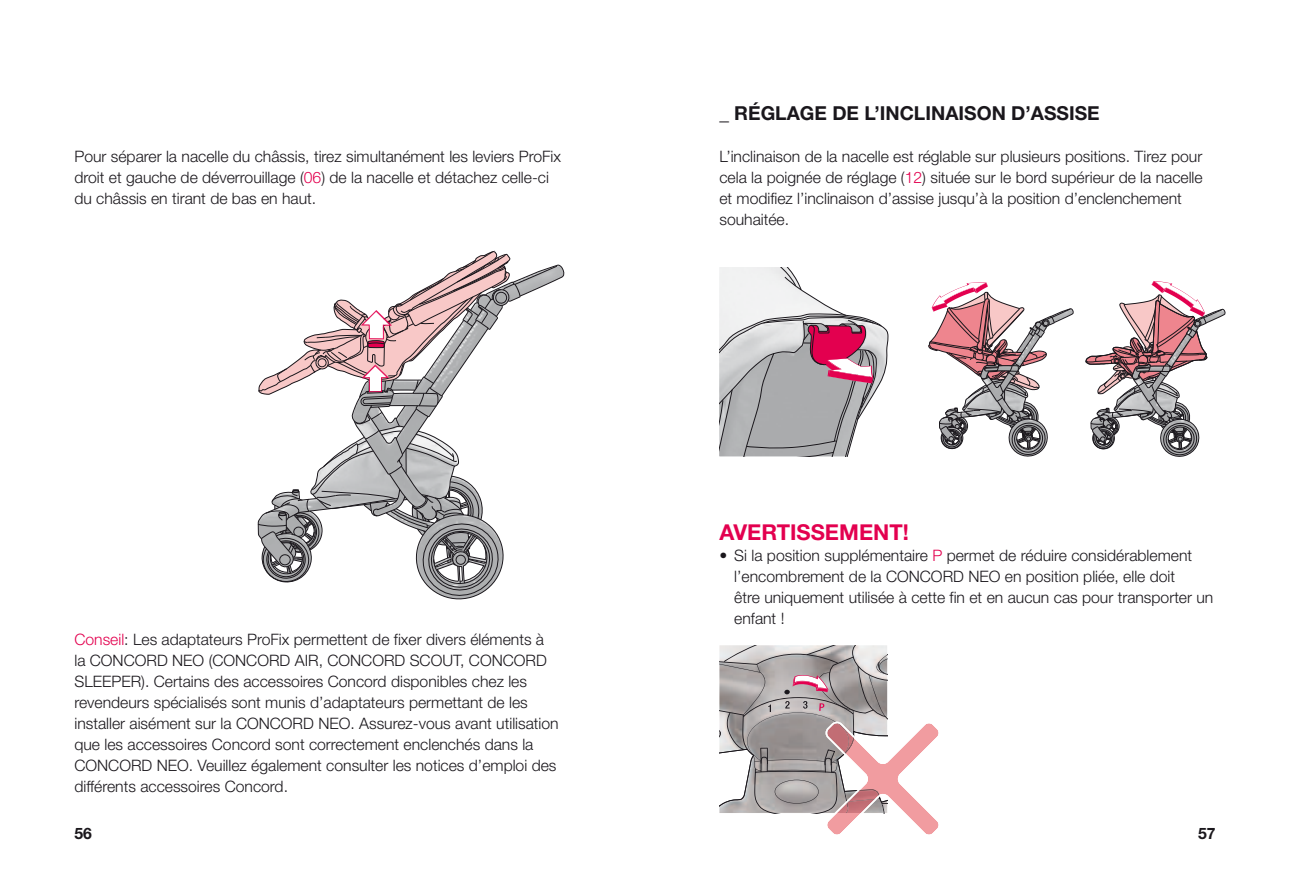
<style>
.page{position:relative;width:1290px;height:893px;background:#fff}
.page>*{position:absolute;margin:0;border:0;box-sizing:border-box;transform-origin:0 0}
.t1{font:700 21.88px "Helvetica Neue LT Pro";color:#e3004f}
.t2{font:700 19.25px "Helvetica Neue LT Pro";color:#1a171c}
.t3{font:300 15.75px/21px "Helvetica Neue LT Pro";color:#1a171c}
.t4{font:700 15.75px "Helvetica Neue LT Pro";color:#1a171c}
.s1{color:#e3004f}
</style>
<div class="page">
<svg style="left:257px;top:250px;width:308px;height:350px"></svg>
<svg style="left:719px;top:267px;width:170px;height:189px"></svg>
<svg style="left:1085px;top:281px;width:141px;height:176px"></svg>
<svg style="left:928px;top:282px;width:146px;height:175px"></svg>
<svg style="left:719px;top:645px;width:220px;height:190px"></svg>
<p class="t3" style="left:74px;top:146px;width:488px">Pour séparer la nacelle du châssis, tirez simultanément les leviers ProFix droit et gauche de déverrouillage (<span class="s1">06</span>) de la nacelle et détachez celle-ci du châssis en tirant de bas en haut.</p>
<p class="t3" style="left:74px;top:629px;width:486px"><span class="s1">Conseil</span>: Les adaptateurs ProFix permettent de fixer divers éléments à la CONCORD NEO (CONCORD AIR, CONCORD SCOUT, CONCORD SLEEPER). Certains des accessoires Concord disponibles chez les revendeurs spécialisés sont munis d’adaptateurs permettant de les installer aisément sur la CONCORD NEO. Assurez-vous avant utilisation que les accessoires Concord sont correctement enclenchés dans la CONCORD NEO. Veuillez également consulter les notices d’emploi des différents accessoires Concord.</p>
<p class="t4" style="left:74px;top:824px;width:19px">56</p>
<p class="t2" style="left:719px;top:101px;width:382px">_ RÉGLAGE DE L’INCLINAISON D’ASSISE</p>
<p class="t3" style="left:719px;top:146px;width:485px">L’inclinaison de la nacelle est réglable sur plusieurs positions. Tirez pour cela la poignée de réglage (<span class="s1">12</span>) située sur le bord supérieur de la nacelle et modifiez l’inclinaison d’assise jusqu’à la position d’enclenchement souhaitée.</p>
<h1 class="t1" style="left:719px;top:519px;width:191px">AVERTISSEMENT!</h1>
<p class="t3" style="left:734px;top:545px;width:481px;text-indent:-15px">• Si la position supplémentaire <span class="s1">P</span> permet de réduire considérablement l’encombrement de la CONCORD NEO en position pliée, elle doit<br>être uniquement utilisée à cette fin et en aucun cas pour transporter un enfant !</p>
<p class="t4" style="left:1198px;top:824px;width:19px">57</p>
</div>
